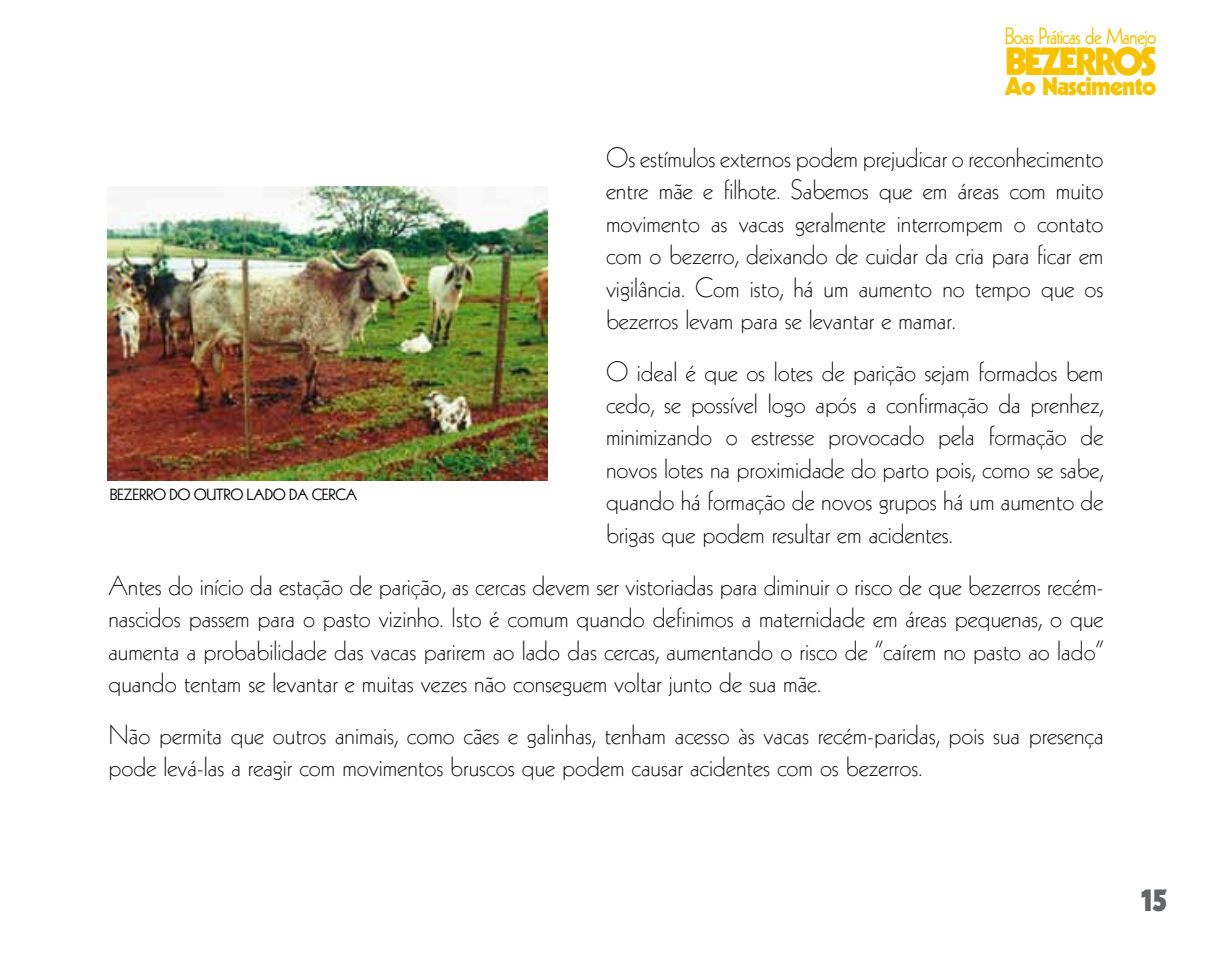
<style>
.page{position:relative;width:1212px;height:957px;background:#fff}
.page>*{position:absolute;margin:0;border:0;box-sizing:border-box;transform-origin:0 0}
.t1{font:900 38.25px "Kabel";letter-spacing:-.075em;color:#f7c200}
.t2{font:900 31.5px "Kabel";color:#646567}
.t3{font:300 27px/32.4px "Kabel";color:#000;text-align:justify}
.t4{font:900 24.75px "Kabel";letter-spacing:-.03em;color:#f7c200}
.t5{font:23.18px "Kabel";letter-spacing:-.04em;color:#f7c200;scale:.88 1}
.t6{font:15.75px "Kabel";letter-spacing:-.02em;color:#000}
</style>
<div class="page">
<img style="left:107px;top:187px;width:440px;height:293px">
<p class="t5" style="left:1005px;top:22px;width:174px">Boas Práticas de Manejo</p>
<h1 class="t1" style="left:1005px;top:37px;width:153px">BEZERROS</h1>
<p class="t4" style="left:1005px;top:70px;width:153px">Ao Nascimento</p>
<p class="t3" style="left:606px;top:142px;width:499px">Os estímulos externos podem prejudicar o reconhecimento entre mãe e filhote. Sabemos que em áreas com muito movimento as vacas geralmente interrompem o contato com o bezerro, deixando de cuidar da cria para ficar em vigilância. Com isto, há um aumento no tempo que os bezerros levam para se levantar e mamar.</p>
<p class="t3" style="left:606px;top:356px;width:499px">O ideal é que os lotes de parição sejam formados bem cedo, se possível logo após a confirmação da prenhez, minimizando o estresse provocado pela formação de novos lotes na proximidade do parto pois, como se sabe, quando há formação de novos grupos há um aumento de brigas que podem resultar em acidentes.</p>
<p class="t3" style="left:108px;top:570px;width:997px">Antes do início da estação de parição, as cercas devem ser vistoriadas para diminuir o risco de que bezerros recém&shy;nascidos passem para o pasto vizinho. Isto é comum quando definimos a maternidade em áreas pequenas, o que aumenta a probabilidade das vacas parirem ao lado das cercas, aumentando o risco de “caírem no pasto ao lado” quando tentam se levantar e muitas vezes não conseguem voltar junto de sua mãe.</p>
<p class="t3" style="left:108px;top:719px;width:997px">Não permita que outros animais, como cães e galinhas, tenham acesso às vacas recém-paridas, pois sua presença pode levá-las a reagir com movimentos bruscos que podem causar acidentes com os bezerros.</p>
<p class="t6" style="left:110px;top:485px;width:249px">BEZERRO DO OUTRO LADO DA CERCA</p>
<p class="t2" style="left:1141px;top:880px;width:27px">15</p>
</div>
